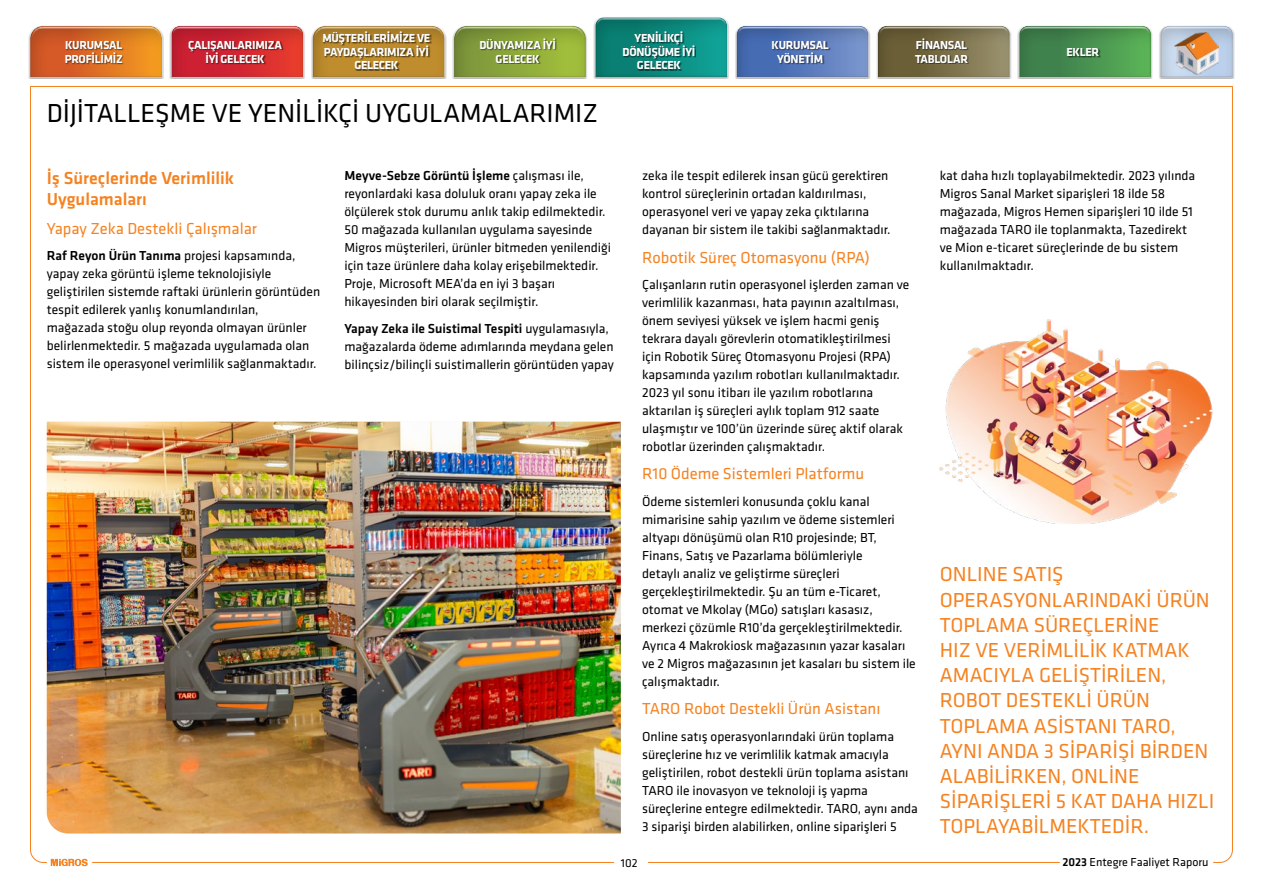
<style>
.page{position:relative;width:1263px;height:893px;background:#fff}
.page>*{position:absolute;margin:0;border:0;box-sizing:border-box;transform-origin:0 0}
.t1{font:27px "Klavika";color:#000}
.t2{font:21px/25.2px "Klavika";color:#f58220}
.t3{font:500 18px/21.6px "Klavika";color:#f58220}
.t4{font:16.5px "Klavika";color:#f58220}
.t5{font:13.5px/18px "Klavika";color:#000}
.t6{font:700 12px/13.5px "Klavika";letter-spacing:-.025em;color:#fff;text-align:center}
.t7{font:12px "Klavika";color:#000}
.s1{font-weight:500}
</style>
<div class="page">
<img style="left:940px;top:320px;width:272px;height:204px">
<img style="left:88px;top:422px;width:533px;height:411px">
<hr style="left:92px;top:862px;width:968px;height:1px;background:#f58220">
<svg style="left:1212px;top:87px;width:21px;height:776px"></svg>
<hr style="left:30px;top:86px;width:1203px;height:1px;background:#f58220">
<div style="left:615px;top:855px;width:33px;height:16px;background:#fff"></div>
<div style="left:28px;top:25px;width:136px;height:54px;background:#000;opacity:.75"></div>
<div style="left:150px;top:7px;width:175px;height:79px;background:#000;opacity:.2"></div>
<div style="left:169px;top:24px;width:136px;height:11px;background:#fff"></div>
<div style="left:169px;top:25px;width:136px;height:54px;background:#000;opacity:.75"></div>
<div style="left:291px;top:7px;width:176px;height:79px;background:#000;opacity:.2"></div>
<div style="left:311px;top:24px;width:135px;height:14px;background:#fff"></div>
<div style="left:311px;top:25px;width:135px;height:54px;background:#000;opacity:.75"></div>
<div style="left:593px;top:17px;width:136px;height:62px;background:#000;opacity:.75"></div>
<div style="left:716px;top:7px;width:174px;height:79px;background:#000;opacity:.2"></div>
<div style="left:735px;top:24px;width:135px;height:11px;background:#fff"></div>
<div style="left:735px;top:25px;width:135px;height:54px;background:#000;opacity:.75"></div>
<div style="left:857px;top:7px;width:176px;height:79px;background:#000;opacity:.2"></div>
<div style="left:876px;top:24px;width:135px;height:11px;background:#fff"></div>
<div style="left:876px;top:25px;width:135px;height:54px;background:#000;opacity:.75"></div>
<div style="left:999px;top:7px;width:174px;height:79px;background:#000;opacity:.2"></div>
<div style="left:1017px;top:24px;width:136px;height:11px;background:#fff"></div>
<div style="left:1017px;top:25px;width:136px;height:54px;background:#000;opacity:.75"></div>
<div style="left:1140px;top:7px;width:115px;height:79px;background:#000;opacity:.2"></div>
<div style="left:1159px;top:24px;width:76px;height:11px;background:#fff"></div>
<div style="left:1159px;top:25px;width:76px;height:54px;background:#000;opacity:.75"></div>
<div style="left:432px;top:7px;width:176px;height:79px;background:#000;opacity:.2"></div>
<div style="left:452px;top:24px;width:136px;height:15px;background:#fff"></div>
<div style="left:452px;top:25px;width:136px;height:54px;background:#000;opacity:.75"></div>
<svg style="left:30px;top:86px;width:58px;height:780px"></svg>
<img style="left:1174px;top:33px;width:45px;height:41px">
<div style="left:65px;top:41px;width:59px;height:23px;background:#000;opacity:.6"></div>
<div style="left:1067px;top:49px;width:34px;height:9px;background:#000;opacity:.6"></div>
<div style="left:772px;top:41px;width:58px;height:23px;background:#000;opacity:.6"></div>
<div style="left:915px;top:38px;width:55px;height:26px;background:#000;opacity:.6"></div>
<div style="left:189px;top:41px;width:95px;height:23px;background:#000;opacity:.6"></div>
<div style="left:480px;top:38px;width:77px;height:26px;background:#000;opacity:.6"></div>
<div style="left:624px;top:31px;width:72px;height:40px;background:#000;opacity:.6"></div>
<div style="left:323px;top:31px;width:108px;height:40px;background:#000;opacity:.6"></div>
<p class="t6" style="left:188px;top:39px;width:95px">ÇALIŞANLARIMIZA<br>İYİ GELECEK</p>
<p class="t6" style="left:479px;top:39px;width:78px">DÜNYAMIZA İYİ<br>GELECEK</p>
<p class="t6" style="left:622px;top:32px;width:74px">YENİLİKÇİ<br>DÖNÜŞÜME İYİ<br>GELECEK</p>
<p class="t6" style="left:322px;top:32px;width:110px">MÜŞTERİLERİMİZE VE<br>PAYDAŞLARIMIZA İYİ<br>GELECEK</p>
<p class="t6" style="left:771px;top:39px;width:59px">KURUMSAL<br>YÖNETİM</p>
<p class="t6" style="left:915px;top:39px;width:54px;text-align:left">FİNANSAL<br>TABLOLAR</p>
<p class="t6" style="left:65px;top:39px;width:60px;text-align:left">KURUMSAL<br>PROFİLİMİZ</p>
<p class="t6" style="left:1066px;top:45px;width:34px">EKLER</p>
<h1 class="t1" style="left:47px;top:99px;width:553px">DİJİTALLEŞME VE YENİLİKÇİ UYGULAMALARIMIZ</h1>
<h3 class="t3" style="left:47px;top:167px;width:189px">İş Süreçlerinde Verimlilik<br>Uygulamaları</h3>
<p class="t4" style="left:47px;top:219px;width:212px">Yapay Zeka Destekli Çalışmalar</p>
<p class="t5" style="left:47px;top:247px;width:275px"><span class="s1">Raf Reyon Ürün Tanıma</span> projesi kapsamında, yapay zeka görüntü işleme teknolojisiyle geliştirilen sistemde raftaki ürünlerin görüntüden tespit edilerek yanlış konumlandırılan,<br>mağazada stoğu olup reyonda olmayan ürünler belirlenmektedir. 5 mağazada uygulamada olan sistem ile operasyonel verimlilik sağlanmaktadır.</p>
<p class="t5" style="left:344px;top:167px;width:268px"><span class="s1">Meyve-Sebze Görüntü İşleme</span> çalışması ile, reyonlardaki kasa doluluk oranı yapay zeka ile ölçülerek stok durumu anlık takip edilmektedir.<br>50 mağazada kullanılan uygulama sayesinde Migros müşterileri, ürünler bitmeden yenilendiği için taze ürünlere daha kolay erişebilmektedir.<br>Proje, Microsoft MEA’da en iyi 3 başarı hikayesinden biri olarak seçilmiştir.</p>
<p class="t5" style="left:344px;top:319px;width:271px"><span class="s1">Yapay Zeka ile Suistimal Tespiti</span> uygulamasıyla, mağazalarda ödeme adımlarında meydana gelen bilinçsiz/bilinçli suistimallerin görüntüden yapay</p>
<p class="t5" style="left:642px;top:167px;width:250px">zeka ile tespit edilerek insan gücü gerektiren kontrol süreçlerinin ortadan kaldırılması, operasyonel veri ve yapay zeka çıktılarına dayanan bir sistem ile takibi sağlanmaktadır.</p>
<p class="t4" style="left:642px;top:248px;width:229px">Robotik Süreç Otomasyonu (RPA)</p>
<p class="t5" style="left:642px;top:276px;width:269px">Çalışanların rutin operasyonel işlerden zaman ve verimlilik kazanması, hata payının azaltılması, önem seviyesi yüksek ve işlem hacmi geniş tekrara dayalı görevlerin otomatikleştirilmesi için Robotik Süreç Otomasyonu Projesi (RPA) kapsamında yazılım robotları kullanılmaktadır.<br>2023 yıl sonu itibarı ile yazılım robotlarına aktarılan iş süreçleri aylık toplam 912 saate ulaşmıştır ve 100’ün üzerinde süreç aktif olarak robotlar üzerinden çalışmaktadır.</p>
<p class="t4" style="left:642px;top:465px;width:224px">R10 Ödeme Sistemleri Platformu</p>
<p class="t5" style="left:642px;top:493px;width:275px">Ödeme sistemleri konusunda çoklu kanal mimarisine sahip yazılım ve ödeme sistemleri altyapı dönüşümü olan R10 projesinde; BT, Finans, Satış ve Pazarlama bölümleriyle<br>detaylı analiz ve geliştirme süreçleri gerçekleştirilmektedir. Şu an tüm e-Ticaret, otomat ve Mkolay (MGo) satışları kasasız, merkezi çözümle R10’da gerçekleştirilmektedir.<br>Ayrıca 4 Makrokiosk mağazasının yazar kasaları ve 2 Migros mağazasının jet kasaları bu sistem ile çalışmaktadır.</p>
<p class="t4" style="left:642px;top:700px;width:240px">TARO Robot Destekli Ürün Asistanı</p>
<p class="t5" style="left:642px;top:727px;width:277px">Online satış operasyonlarındaki ürün toplama süreçlerine hız ve verimlilik katmak amacıyla geliştirilen, robot destekli ürün toplama asistanı TARO ile inovasyon ve teknoloji iş yapma süreçlerine entegre edilmektedir. TARO, aynı anda 3 siparişi birden alabilirken, online siparişleri 5</p>
<p class="t5" style="left:940px;top:167px;width:257px">kat daha hızlı toplayabilmektedir. 2023 yılında Migros Sanal Market siparişleri 18 ilde 58 mağazada, Migros Hemen siparişleri 10 ilde 51 mağazada TARO ile toplanmakta, Tazedirekt ve Mion e-ticaret süreçlerinde de bu sistem kullanılmaktadır.</p>
<p class="t2" style="left:940px;top:562px;width:276px">ONLINE SATIŞ<br>OPERASYONLARINDAKİ ÜRÜN<br>TOPLAMA SÜREÇLERİNE<br>HIZ VE VERİMLİLİK KATMAK<br>AMACIYLA GELİŞTİRİLEN,<br>ROBOT DESTEKLİ ÜRÜN<br>TOPLAMA ASİSTANI TARO,<br>AYNI ANDA 3 SİPARİŞİ BİRDEN<br>ALABİLİRKEN, ONLİNE<br>SİPARİŞLERİ 5 KAT DAHA HIZLI<br>TOPLAYABİLMEKTEDİR.</p>
<p class="t7" style="left:621px;top:857px;width:18px">102</p>
<p class="t7" style="left:1062px;top:855px;width:148px"><span class="s1">2023</span> Entegre Faaliyet Raporu</p>
</div>
